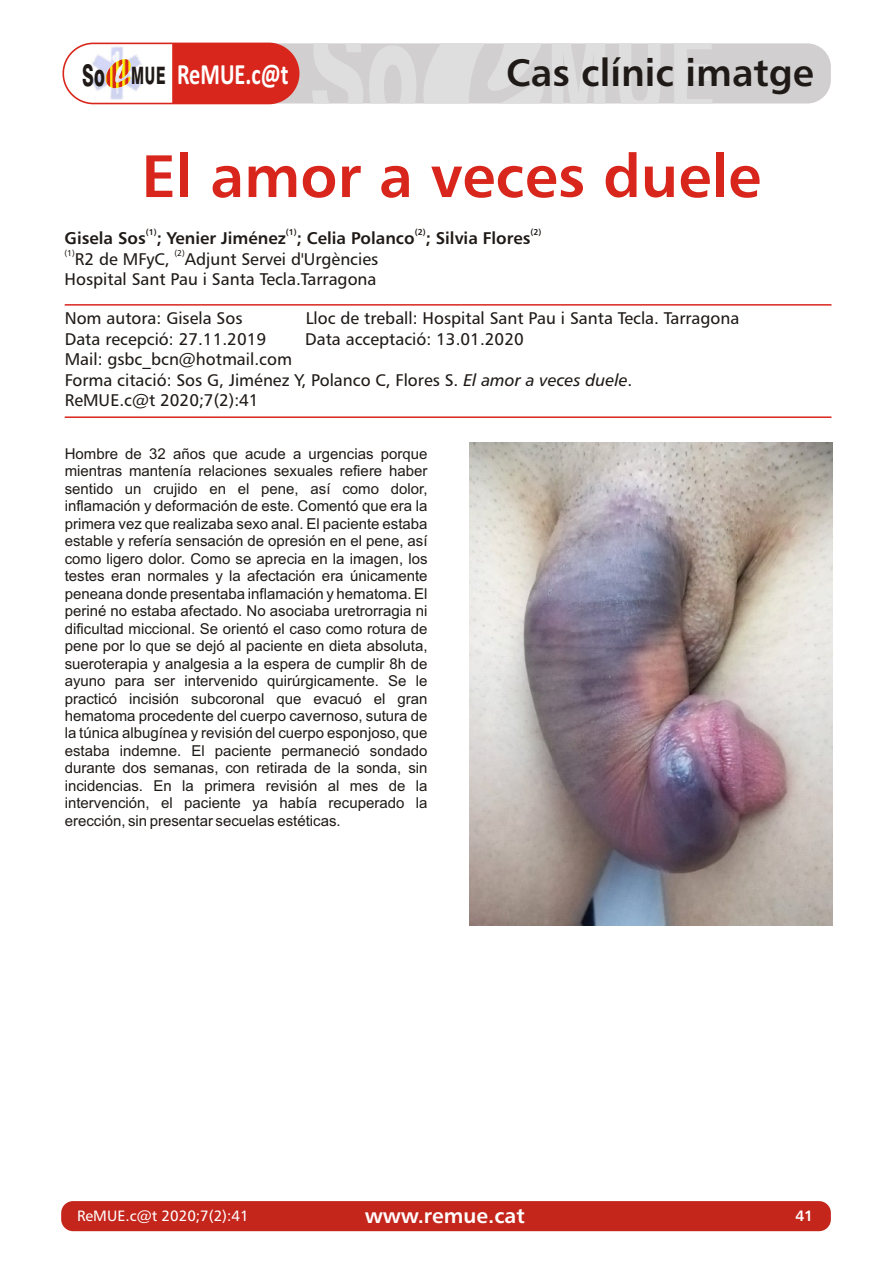
<style>
.page{position:relative;width:893px;height:1263px;background:#fff}
.page>*{position:absolute;margin:0;border:0;box-sizing:border-box;transform-origin:0 0}
.t1{font:60px "Humanist 777 BT Roman B,Bold";color:#d9261c}
.t2{font:38.25px "Humanist 777 BT Roman B,Bold";color:#1f1a17}
.t3{font:700 29.55px "Calibri";color:#fff;scale:.76 1}
.t4{font:21px "Humanist 777 BT Roman B,Bold";color:#fff}
.t5{font:16.95px/20.5px "Humanist 777 BT Roman B";color:#1f1a17;text-align:right}
.t6{font:16.95px "Humanist 777 BT Roman B,Bold";color:#1f1a17}
.t7{font:15px/17.5px "Arial";color:#1f1a17;text-align:justify}
.t8{font:15px "Humanist 777 BT Roman B";color:#fff}
.t9{font:15px "Humanist 777 BT Roman B,Bold";color:#fff}
.t10{font:8.55px "Humanist 777 BT Roman B,Bold";color:#1f1a17}
.t11{font:8.55px "Humanist 777 BT Roman B";color:#1f1a17}
.s1{font-family:"Swiss 721 BT";font-weight:800;font-size:29.85px;color:#1f1a17}
.s2{font-family:"Swiss 721 BT";font-weight:800;font-size:24px;color:#1f1a17}
.s3{font-family:"Humanist 777 BT Roman B,Italic"}
</style>
<div class="page">
<hr style="left:65px;top:304px;width:766px;height:2px;background:#d9261c">
<hr style="left:65px;top:416px;width:766px;height:2px;background:#d9261c">
<svg style="left:62px;top:43px;width:769px;height:61px;background:#dbbdba"></svg>
<img style="left:470px;top:443px;width:362px;height:483px">
<div style="left:61px;top:1201px;width:770px;height:30px;background:#c4261c;border-radius:12px"></div>
<h3 class="t3" style="left:82px;top:62px;width:273px"><span class="s1">So</span> <span class="s2">MUE</span> ReMUE.c@t</h3>
<h2 class="t2" style="left:506px;top:57px;width:309px">Cas clínic imatge</h2>
<h1 class="t1" style="left:142px;top:151px;width:621px">El amor a veces duele</h1>
<p class="t10" style="left:146px;top:229px;width:13px">(1)</p>
<p class="t10" style="left:286px;top:229px;width:13px">(1)</p>
<p class="t10" style="left:415px;top:229px;width:13px">(2)</p>
<p class="t10" style="left:531px;top:229px;width:13px">(2)</p>
<p class="t6" style="left:65px;top:231px;width:468px">Gisela Sos ; Yenier Jiménez ; Celia Polanco ; Silvia Flores</p>
<p class="t11" style="left:65px;top:250px;width:12px">(1)</p>
<p class="t11" style="left:175px;top:250px;width:12px">(2)</p>
<p class="t5" style="left:65px;top:250px;width:315px">R2 de MFyC, Adjunt Servei d'Urgències<br>Hospital Sant Pau i Santa Tecla.Tarragona</p>
<p class="t5" style="left:65px;top:310px;width:179px">Nom autora: Gisela Sos</p>
<p class="t5" style="left:306px;top:310px;width:435px">Lloc de treball: Hospital Sant Pau i Santa Tecla. Tarragona</p>
<p class="t5" style="left:65px;top:330px;width:203px">Data recepció: 27.11.2019</p>
<p class="t5" style="left:305px;top:330px;width:220px">Data acceptació: 13.01.2020</p>
<p class="t5" style="left:65px;top:351px;width:569px;text-align:left">Mail: gsbc_bcn@hotmail.com<br>Forma citació: Sos G, Jiménez Y, Polanco C, Flores S. <span class="s3">El amor a veces duele</span>.<br>ReMUE.c@t 2020;7(2):41</p>
<p class="t7" style="left:65px;top:446px;width:364px">Hombre de 32 años que acude a urgencias porque mientras mantenía relaciones sexuales refiere haber sentido un crujido en el pene, así como dolor, inflamación y deformación de este. Comentó que era la primera vez que realizaba sexo anal. El paciente estaba estable y refería sensación de opresión en el pene, así como ligero dolor. Como se aprecia en la imagen, los testes eran normales y la afectación era únicamente peneana donde presentaba inflamación y hematoma. El periné no estaba afectado. No asociaba uretrorragia ni dificultad miccional. Se orientó el caso como rotura de pene por lo que se dejó al paciente en dieta absoluta, sueroterapia y analgesia a la espera de cumplir 8h de ayuno para ser intervenido quirúrgicamente. Se le practicó incisión subcoronal que evacuó el gran hematoma procedente del cuerpo cavernoso, sutura de la túnica albugínea y revisión del cuerpo esponjoso, que estaba indemne. El paciente permaneció sondado durante dos semanas, con retirada de la sonda, sin incidencias. En la primera revisión al mes de la intervención, el paciente ya había recuperado la erección, sin presentar secuelas estéticas.</p>
<p class="t8" style="left:77px;top:1209px;width:173px">ReMUE.c@t 2020;7(2):41</p>
<h3 class="t4" style="left:365px;top:1207px;width:162px">www.remue.cat</h3>
<p class="t9" style="left:795px;top:1210px;width:19px">41</p>
</div>
